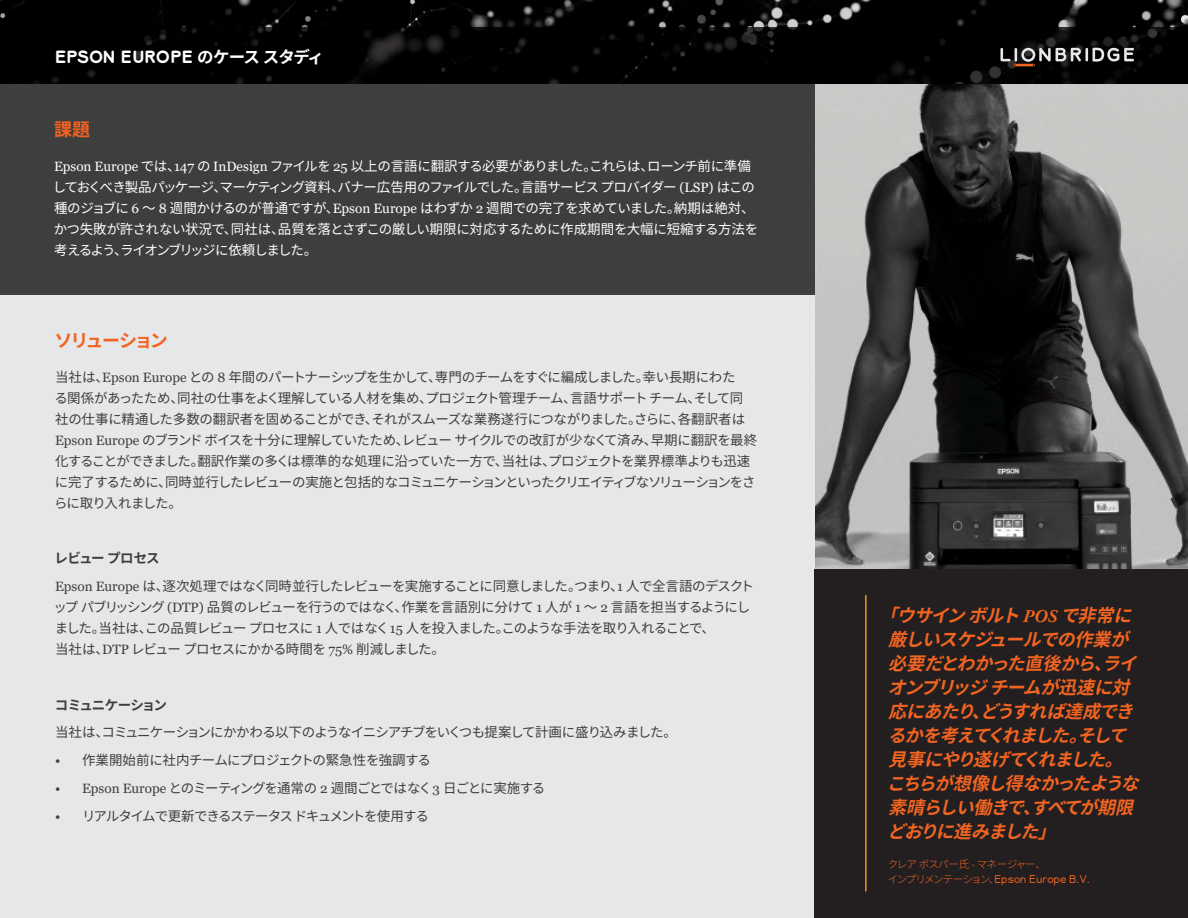
<style>
.page{position:relative;width:1188px;height:918px;background:#fff}
.page>*{position:absolute;margin:0;border:0;box-sizing:border-box;transform-origin:0 0}
.t1{font:italic 700 18px/24px "Noto Sans CJ Kjp";color:#f36421}
.t2{font:700 18px "Noto Sans CJ Kjp";letter-spacing:-.125em;color:#f36421}
.t3{font:700 16.5px "Lionbridge Sans";letter-spacing:-.02em;color:#fff}
.t4{font:13.5px/21px "Noto Sans CJ Kjp";letter-spacing:-.06em;color:#3e3e3f}
.t5{font:13.5px/21px "Noto Sans CJ Kjp";letter-spacing:-.04em;color:#fff}
.t6{font:13.5px "Noto Sans CJ Kjp";letter-spacing:-.09em;color:#3e3e3f}
.t7{font:13.5px "Noto Sans CJ Kjp";letter-spacing:-.03em;color:#3e3e3f}
.t8{font:700 13.5px "Noto Sans CJ Kjp";letter-spacing:-.065em;color:#3e3e3f}
.t9{font:300 10.5px/15px "Noto Sans CJ Kjp";letter-spacing:-.08em;color:#f36421}
.s1{font-family:"Noto Sans CJ Kjp"}
.s2{font-family:"Georgia"}
.s3{font-family:"Adobe Garamond Pro"}
.s4{font-family:"Lionbridge Sans"}
</style>
<div class="page">
<img style="left:814px;top:83px;width:374px;height:486px">
<div style="left:0;top:0;width:814px;height:918px;background:#e6e7e9"></div>
<div style="left:0;top:0;width:814px;height:295px;background:#3e3e3f"></div>
<img style="left:0;top:0;width:1188px;height:27px">
<svg style="left:0;top:27px;width:1188px;height:56px;background:#020202"></svg>
<svg style="left:1000px;top:48px;width:134px;height:18px;background:#514e4e"></svg>
<div style="left:814px;top:569px;width:374px;height:349px;background:#231f20"></div>
<hr style="left:865px;top:595px;width:2px;height:296px;background:#f7931d">
<p class="t3" style="left:55px;top:45px;width:270px">EPSON EUROPE <span class="s1">のケース スタディ</span></p>
<p class="t2" style="left:54px;top:120px;width:37px">課題</p>
<p class="t5" style="left:53px;top:156px;width:707px"><span class="s2">Epson Europe</span> では、<span class="s2">147</span> の <span class="s2">InDesign</span> ファイルを <span class="s2">25</span> 以上の言語に翻訳する必要がありました。これらは、ローンチ前に準備しておくべき製品パッケージ、マーケティング資料、バナー広告用のファイルでした。言語サービス プロバイダー <span class="s2">(LSP)</span> はこの種のジョブに <span class="s2">6</span> ～ <span class="s2">8</span> 週間かけるのが普通ですが、<span class="s2">Epson Europe</span> はわずか <span class="s2">2</span> 週間での完了を求めていました。納期は絶対、かつ失敗が許されない状況で、同社は、品質を落とさずこの厳しい期限に対応するために作成期間を大幅に短縮する方法を考えるよう、ライオンブリッジに依頼しました。</p>
<p class="t2" style="left:55px;top:331px;width:115px">ソリューション</p>
<p class="t4" style="left:54px;top:367px;width:705px">当社は、<span class="s2">Epson Europe</span> との <span class="s2">8</span> 年間のパートナーシップを生かして、専門のチームをすぐに編成しました。幸い長期にわた<br>る関係があったため、同社の仕事をよく理解している人材を集め、プロジェクト管理チーム、言語サポート チーム、そして同社の仕事に精通した多数の翻訳者を固めることができ、それがスムーズな業務遂行につながりました。さらに、各翻訳者は<span class="s2">Epson Europe</span> のブランド ボイスを十分に理解していたため、レビュー サイクルでの改訂が少なくて済み、早期に翻訳を最終化することができました。翻訳作業の多くは標準的な処理に沿っていた一方で、当社は、プロジェクトを業界標準よりも迅速に完了するために、同時並行したレビューの実施と包括的なコミュニケーションといったクリエイティブなソリューションをさらに取り入れました。</p>
<p class="t8" style="left:55px;top:551px;width:107px">レビュー プロセス</p>
<p class="t4" style="left:54px;top:576px;width:702px"><span class="s2">Epson Europe</span> は、逐次処理ではなく同時並行したレビューを実施することに同意しました。つまり、<span class="s2">1</span> 人で全言語のデスクトップ パブリッシング <span class="s2">(DTP)</span> 品質のレビューを行うのではなく、作業を言語別に分けて <span class="s2">1</span> 人が <span class="s2">1</span> ～ <span class="s2">2</span> 言語を担当するようにしました。当社は、この品質レビュー プロセスに <span class="s2">1</span> 人ではなく <span class="s2">15</span> 人を投入ました。このような手法を取り入れることで、<br>当社は、<span class="s2">DTP</span> レビュー プロセスにかかる時間を <span class="s2">75%</span> 削減しました。</p>
<p class="t8" style="left:55px;top:697px;width:114px">コミュニケーション</p>
<p class="t4" style="left:55px;top:722px;width:623px">当社は、コミュニケーションにかかわる以下のようなイニシアチブをいくつも提案して計画に盛り込みました。</p>
<p class="t7" style="left:55px;top:753px;width:377px"><span class="s2">•</span> 作業開始前に社内チームにプロジェクトの緊急性を強調する</p>
<p class="t4" style="left:55px;top:778px;width:492px"><span class="s2">• Epson Europe</span> とのミーティングを通常の <span class="s2">2</span> 週間ごとではなく <span class="s2">3</span> 日ごとに実施する</p>
<p class="t6" style="left:55px;top:808px;width:375px"><span class="s2">•</span> リアルタイムで更新できるステータス ドキュメントを使用する</p>
<p class="t1" style="left:887px;top:604px;width:265px;text-indent:-7px">「ウサインボルト<span class="s3">P O S</span> で非常に厳しいスケジュールでの作業が必要だとわかった直後から、ライオンブリッジチームが迅速に対応にあたり、どうすれば達成できるかを考えてくれました。そして見事にやり遂げてくれました。こちらが想像し得なかったような素晴らしい働きで、すべてが期限どおりに進みました」</p>
<p class="t9" style="left:888px;top:857px;width:203px">クレア ボスパー氏 - マネージャー、<br>インプリメンテーション、<span class="s4">Epson Europe B.V.</span></p>
</div>
